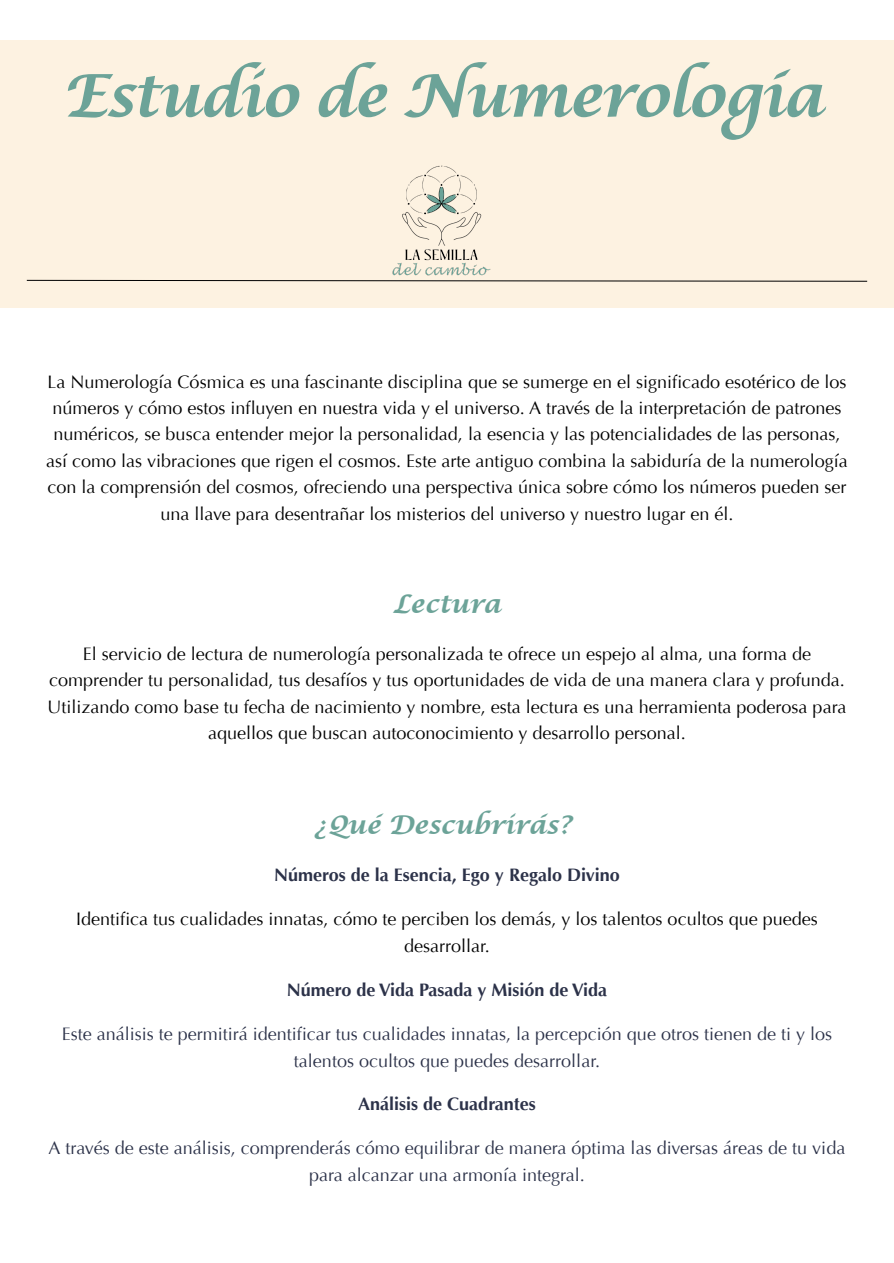
<style>
.page{position:relative;width:894px;height:1263px;background:#fff}
.page>*{position:absolute;margin:0;border:0;box-sizing:border-box;transform-origin:0 0}
.t1{font:700 58.65px "Lucida Calligraphy Std";letter-spacing:-.025em;color:#6ca398}
.t2{font:700 25.5px "Lucida Calligraphy Std";color:#6ca398}
.t3{font:18px/26.4px "Optima LT Pro";color:#000;text-align:center}
.t4{font:18px/27px "Optima LT Pro";color:#2c3249;text-align:center}
.t5{font:700 18px "Optima LT Pro";color:#2c3249}
</style>
<div class="page">
<div style="left:0;top:40px;width:893px;height:268px;background:#fdf2e1"></div>
<svg style="left:26px;top:279px;width:841px;height:3px"></svg>
<img style="left:361px;top:165px;width:171px;height:117px">
<p class="t1" style="left:62px;top:60px;width:762px">Estudio de Numerología</p>
<p class="t3" style="left:46px;top:371px;width:803px">La Numerología Cósmica es una fascinante disciplina que se sumerge en el significado esotérico de los números y cómo estos infl uyen en nuestra vida y el universo. A través de la interpretación de patrones numéricos, se busca entender mejor la personalidad, la esencia y las potencialidades de las personas, así como las vibraciones que rigen el cosmos. Este arte antiguo combina la sabiduría de la numerología con la comprensión del cosmos, ofreciendo una perspectiva única sobre cómo los números pueden ser una llave para desentrañar los misterios del universo y nuestro lugar en él.</p>
<h1 class="t2" style="left:393px;top:589px;width:109px">Lectura</h1>
<p class="t3" style="left:47px;top:643px;width:800px">El servicio de lectura de numerología personalizada te ofrece un espejo al alma, una forma de comprender tu personalidad, tus desafíos y tus oportunidades de vida de una manera clara y profunda.<br>Utilizando como base tu fecha de nacimiento y nombre, esta lectura es una herramienta poderosa para aquellos que buscan autoconocimiento y desarrollo personal.</p>
<h1 class="t2" style="left:314px;top:809px;width:259px">¿Qué Descubrirás?</h1>
<h2 class="t5" style="left:274px;top:868px;width:347px">Números de la Esencia, Ego y Regalo Divino</h2>
<p class="t3" style="left:76px;top:907px;width:743px;line-height:27px">Identifica tus cualidades innatas, cómo te perciben los demás, y los talentos ocultos que puedes desarrollar.</p>
<h2 class="t5" style="left:286px;top:982px;width:322px">Número de Vida Pasada y Misión de Vida</h2>
<p class="t4" style="left:62px;top:1022px;width:771px">Este análisis te permitirá identificar tus cualidades innatas, la percepción que otros tienen de ti y los talentos ocultos que puedes desarrollar.</p>
<h2 class="t5" style="left:358px;top:1097px;width:179px">Análisis de Cuadrantes</h2>
<p class="t4" style="left:49px;top:1137px;width:798px">A través de este análisis, comprenderás cómo equilibrar de manera óptima las diversas áreas de tu vida para alcanzar una armonía integral.</p>
</div>
